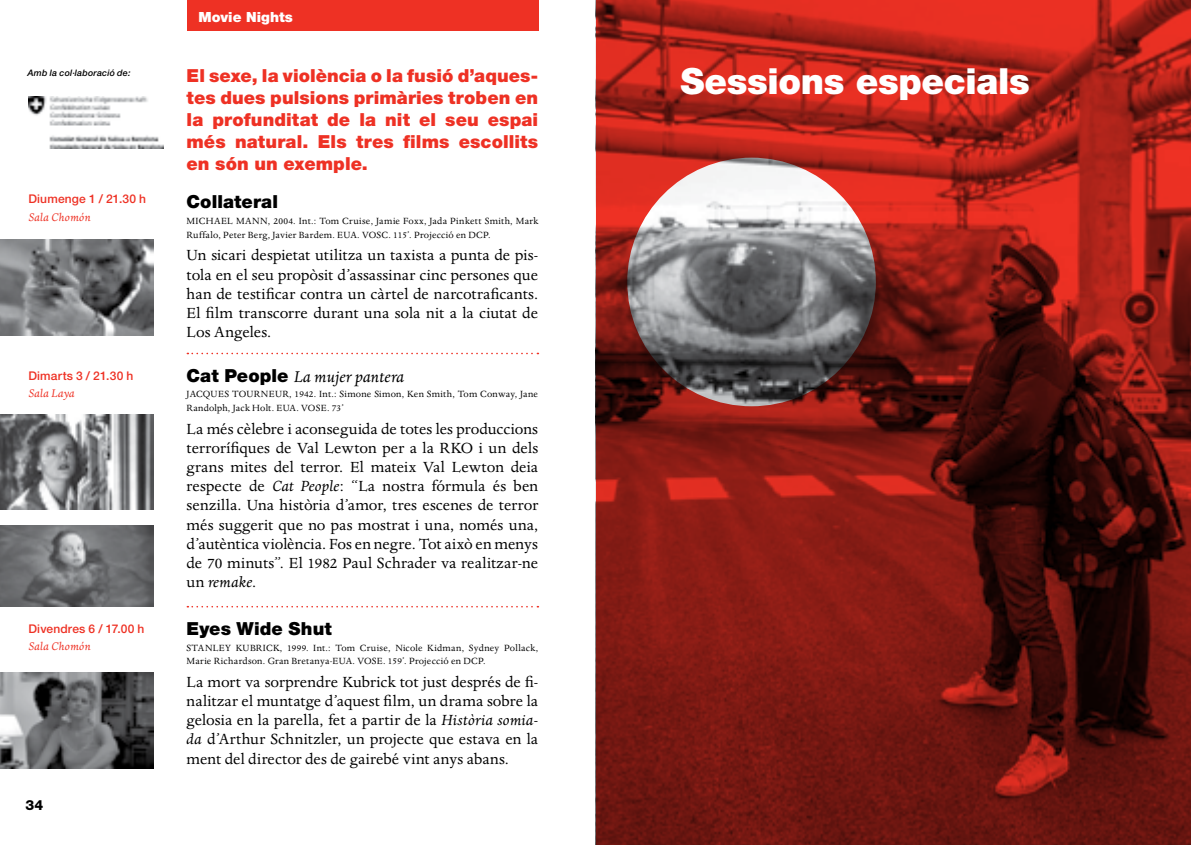
<style>
.page{position:relative;width:1191px;height:845px;background:#fff}
.page>*{position:absolute;margin:0;border:0;box-sizing:border-box;transform-origin:0 0}
.t1{font:900 36px "Helvetica Neue LT";letter-spacing:-.01em;color:#fff}
.t2{font:900 18px/22px "Helvetica Neue LT";letter-spacing:.005em;color:#ee3124;text-align:justify}
.t3{font:italic 18px "Dante";color:#000}
.t4{font:900 18px "Helvetica Neue LT";letter-spacing:.005em;color:#000}
.t5{font:17px/19.2px "Dante";letter-spacing:.005em;color:#000;text-align:justify}
.t6{font:900 14px "Helvetica Neue LT";color:#fff}
.t7{font:800 14px "Helvetica Neue LT";color:#000}
.t8{font:italic 12.8px "Dante";letter-spacing:.015em;color:#ee3124}
.t9{font:500 12px "Helvetica Neue LT";letter-spacing:.015em;color:#ee3124}
.t10{font:10.4px/13.6px "Dante";letter-spacing:.02em;color:#000}
.t11{font:italic 500 9px "Helvetica Neue LT";letter-spacing:.015em;color:#000}
.s1{font-family:"Helvetica Neue LT";font-weight:900;font-style:normal}
.s2{font-style:italic}
</style>
<div class="page">
<div style="left:187px;top:0;width:352px;height:30px;background:#ee3124"></div>
<svg style="left:596px;top:0;width:595px;height:845px;background:#842620"></svg>
<svg style="left:187px;top:353px;width:351px;height:1px"></svg>
<svg style="left:187px;top:606px;width:351px;height:1px"></svg>
<img style="left:0;top:240px;width:153px;height:95px">
<img style="left:0;top:414px;width:153px;height:96px">
<img style="left:0;top:526px;width:153px;height:80px">
<img style="left:0;top:672px;width:153px;height:96px">
<img style="left:28px;top:96px;width:135px;height:53px">
<p class="t11" style="left:28px;top:68px;width:104px">Amb la col·laboració de:</p>
<p class="t9" style="left:28px;top:192px;width:119px">Diumenge 1 / 21.30 h</p>
<p class="t8" style="left:28px;top:210px;width:64px">Sala Chomón</p>
<p class="t9" style="left:28px;top:368px;width:107px">Dimarts 3 / 21.30 h</p>
<p class="t8" style="left:28px;top:386px;width:48px">Sala Laya</p>
<p class="t9" style="left:28px;top:621px;width:118px">Divendres 6 / 17.00 h</p>
<p class="t8" style="left:28px;top:639px;width:64px">Sala Chomón</p>
<p class="t7" style="left:26px;top:796px;width:19px">34</p>
<p class="t6" style="left:198px;top:9px;width:96px">Movie Nights</p>
<p class="t2" style="left:187px;top:64px;width:353px">El sexe, la violència o la fusió d’aques&shy;tes dues pulsions primàries troben en la profunditat de la nit el seu espai més natural. Els tres films escollits en són un exemple.</p>
<p class="t4" style="left:187px;top:191px;width:93px">Collateral</p>
<p class="t10" style="left:187px;top:215px;width:353px">MICHAEL MANN, 2004. Int.: Tom Cruise, Jamie Foxx, Jada Pinkett Smith, Mark<br>Ruffalo, Peter Berg, Javier Bardem. EUA. VOSC. 115’. Projecció en DCP.</p>
<p class="t5" style="left:187px;top:246px;width:353px">Un sicari despietat utilitza un taxista a punta de pis&shy;tola en el seu propòsit d’assassinar cinc persones que han de testificar contra un càrtel de narcotraficants.<br>El film transcorre durant una sola nit a la ciutat de Los Angeles.</p>
<p class="t3" style="left:187px;top:366px;width:219px"><span class="s1">Cat People</span> La mujer pantera</p>
<p class="t10" style="left:187px;top:388px;width:353px">JACQUES TOURNEUR, 1942. Int.: Simone Simon, Ken Smith, Tom Conway, Jane<br>Randolph, Jack Holt. EUA. VOSE. 73’</p>
<p class="t5" style="left:187px;top:419px;width:353px">La més cèlebre i aconseguida de totes les produccions terrorífiques de Val Lewton per a la RKO i un dels grans mites del terror. El mateix Val Lewton deia respecte de <span class="s2">Cat People</span>: “La nostra fórmula és ben senzilla. Una història d’amor, tres escenes de terror més suggerit que no pas mostrat i una, només una, d’autèntica violència. Fos en negre. Tot això en menys de 70 minuts”. El 1982 Paul Schrader va realitzar-ne un <span class="s2">remake</span>.</p>
<p class="t4" style="left:187px;top:617px;width:147px">Eyes Wide Shut</p>
<p class="t10" style="left:187px;top:641px;width:353px">STANLEY KUBRICK, 1999. Int.: Tom Cruise, Nicole Kidman, Sydney Pollack,<br>Marie Richardson. Gran Bretanya-EUA. VOSE. 159’. Projecció en DCP.</p>
<p class="t5" style="left:187px;top:672px;width:353px">La mort va sorprendre Kubrick tot just després de fi&shy;nalitzar el muntatge d’aquest film, un drama sobre la gelosia en la parella, fet a partir de la <span class="s2">Història somia&shy;da</span> d’Arthur Schnitzler, un projecte que estava en la ment del director des de gairebé vint anys abans.</p>
<h1 class="t1" style="left:680px;top:60px;width:351px">Sessions especials</h1>
</div>
